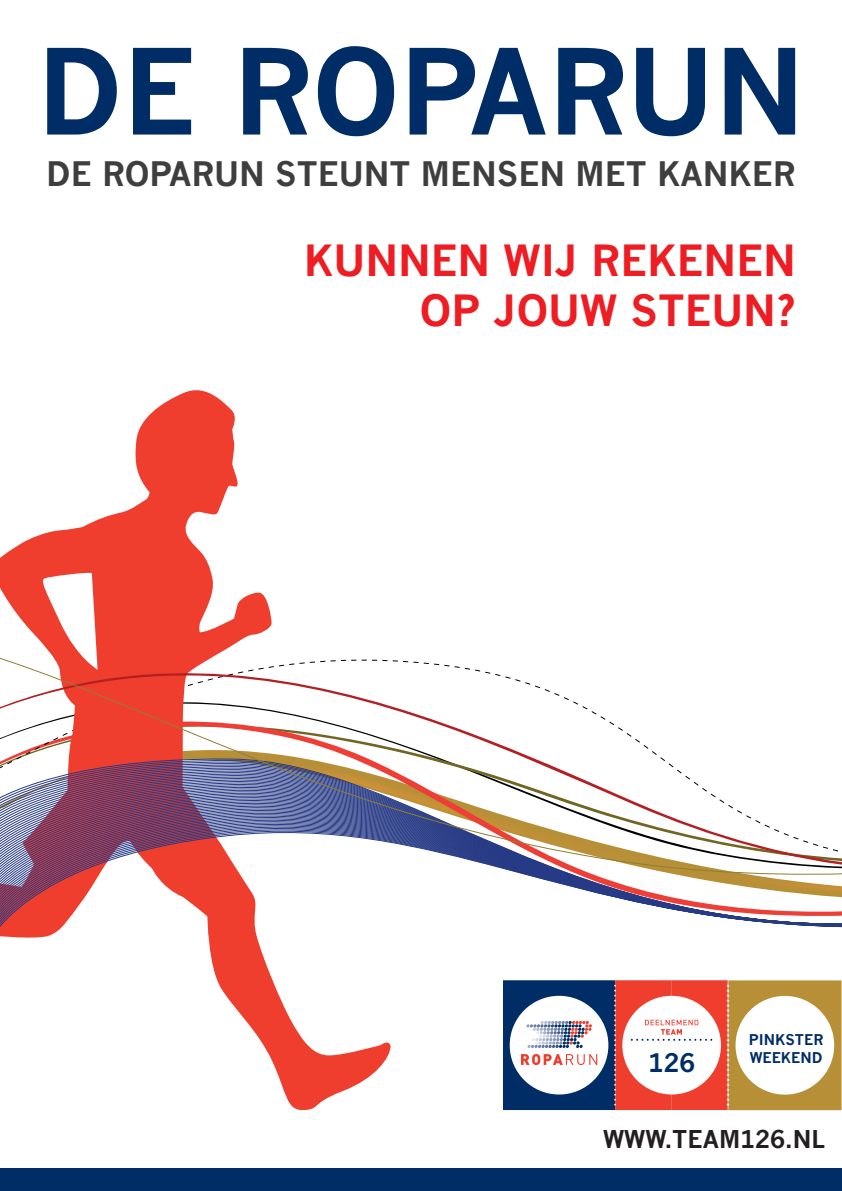
<style>
.page{position:relative;width:842px;height:1191px;background:#fff}
.page>*{position:absolute;margin:0;border:0;box-sizing:border-box;transform-origin:0 0}
.t1{font:700 116px "News Gothic";color:#002d66}
.t2{font:700 42px/50.4px "News Gothic";color:#ee1d23;text-align:right}
.t3{font:700 33px "News Gothic";color:#3e3e3f}
.t4{font:700 25px "News Gothic";color:#002d66}
.t5{font:700 24px "News Gothic";color:#231f20}
.t6{font:700 14.5px/17.4px "News Gothic";color:#002d66}
</style>
<div class="page">
<svg style="left:0;top:390px;width:391px;height:720px"></svg>
<svg style="left:0;top:920px;width:842px;height:26px"></svg>
<svg style="left:0;top:614px;width:842px;height:306px"></svg>
<svg style="left:503px;top:980px;width:338px;height:130px"></svg>
<div style="left:0;top:1168px;width:842px;height:23px;background:#002d66"></div>
<h1 class="t1" style="left:37px;top:21px;width:770px">DE ROPARUN</h1>
<p class="t3" style="left:46px;top:153px;width:751px">DE ROPARUN STEUNT MENSEN MET KANKER</p>
<p class="t2" style="left:304px;top:234px;width:494px">KUNNEN WIJ REKENEN<br>OP JOUW STEUN?</p>
<p class="t4" style="left:648px;top:1047px;width:48px">126</p>
<p class="t6" style="left:749px;top:1031px;width:76px">PINKSTER<br>WEEKEND</p>
<p class="t5" style="left:603px;top:1124px;width:224px">WWW.TEAM126.NL</p>
</div>
